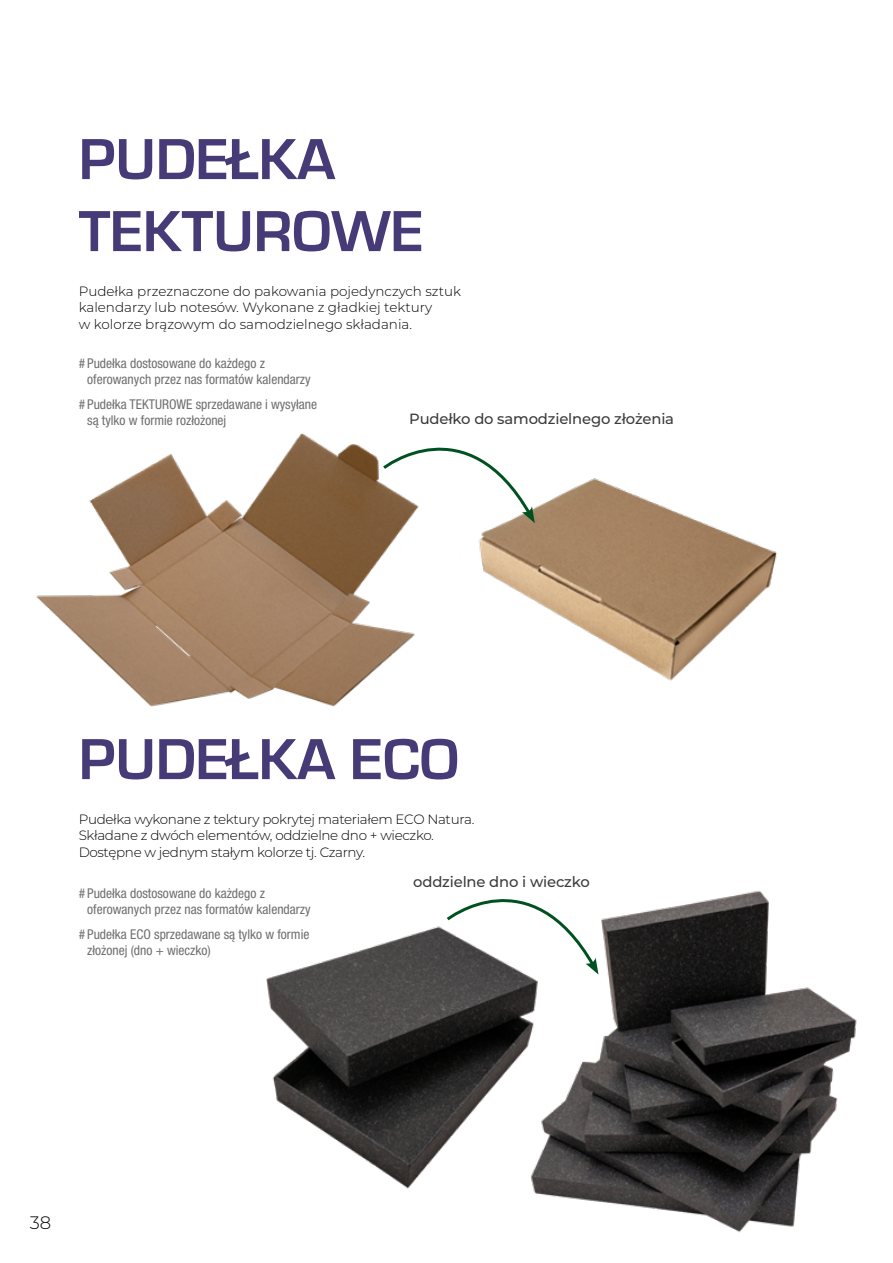
<style>
.page{position:relative;width:893px;height:1263px;background:#fff}
.page>*{position:absolute;margin:0;border:0;box-sizing:border-box;transform-origin:0 0}
.t1{font:700 60px/72px "Eurostile";color:#473b77}
.t2{font:300 18px "Montserrat";color:#000}
.t3{font:500 14.7px "Montserrat";letter-spacing:-.01em;color:#3c3c3b}
.t4{font:300 13.5px/16.2px "Montserrat";letter-spacing:-.015em;color:#000}
.t5{font:condensed 13.5px/16.2px "Helvetica Neue LT Pro";color:#706f6f}
</style>
<div class="page">
<img style="left:478px;top:478px;width:299px;height:203px">
<svg style="left:461px;top:450px;width:74px;height:73px"></svg>
<svg style="left:447px;top:899px;width:54px;height:22px"></svg>
<img style="left:501px;top:890px;width:356px;height:343px">
<svg style="left:224px;top:151px;width:26px;height:15px"></svg>
<svg style="left:224px;top:752px;width:26px;height:15px"></svg>
<img style="left:36px;top:433px;width:425px;height:274px">
<img style="left:266px;top:922px;width:300px;height:279px">
<h1 class="t1" style="left:79px;top:124px;width:346px">PUDELKA<br>TEKTUROWE</h1>
<p class="t4" style="left:79px;top:283px;width:384px">Pudełka przeznaczone do pakowania pojedynczych sztuk kalendarzy lub notesów. Wykonane z gładkiej tektury<br>w kolorze brązowym do samodzielnego składania.</p>
<p class="t5" style="left:87px;top:355px;width:225px;text-indent:-9px"># Pudełka dostosowane do każdego z oferowanych przez nas formatów kalendarzy</p>
<p class="t5" style="left:87px;top:396px;width:232px;text-indent:-9px"># Pudełka TEKTUROWE sprzedawane i wysyłane są tylko w formie rozłożonej</p>
<p class="t3" style="left:409px;top:409px;width:266px">Pudełko do samodzielnego złożenia</p>
<h1 class="t1" style="left:79px;top:724px;width:382px">PUDELKA ECO</h1>
<p class="t4" style="left:79px;top:811px;width:397px">Pudełka wykonane z tektury pokrytej materiałem ECO Natura.<br>Składane z dwóch elementów, oddzielne dno + wieczko.<br>Dostępne w jednym stałym kolorze tj. Czarny.</p>
<p class="t5" style="left:87px;top:885px;width:225px;text-indent:-9px"># Pudełka dostosowane do każdego z oferowanych przez nas formatów kalendarzy</p>
<p class="t5" style="left:87px;top:925px;width:224px;text-indent:-9px"># Pudełka ECO sprzedawane są tylko w formie złożonej (dno + wieczko)</p>
<p class="t3" style="left:413px;top:871px;width:178px">oddzielne dno i wieczko</p>
<h2 class="t2" style="left:30px;top:1211px;width:23px">38</h2>
</div>
